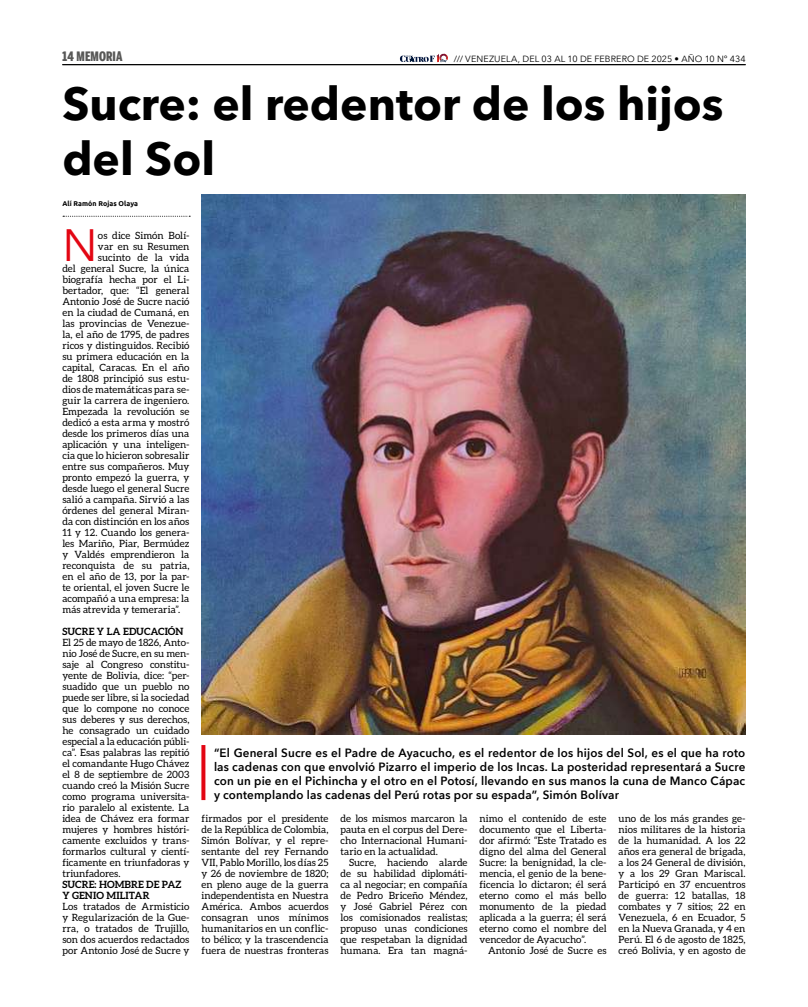
<style>
.page{position:relative;width:808px;height:1007px;background:#fff}
.page>*{position:absolute;margin:0;border:0;box-sizing:border-box;transform-origin:0 0}
.t1{font:700 46px/55.2px "Avenir Next LT Pro";color:#000}
.t2{font:45.2px "Avenir";color:#e30613}
.t3{font:900 13px "Benton Sans Comp";letter-spacing:.005em;color:#575756}
.t4{font:600 12px/14px "Avenir Next";letter-spacing:.015em;color:#000;text-align:justify}
.t5{font:10px/11px "Aleo";letter-spacing:.005em;color:#000;text-align:justify}
.t6{font:700 10px/11px "Aleo";letter-spacing:.01em;color:#000}
.t7{font:9px "Avenir Next";letter-spacing:.01em;color:#000}
.t8{font:700 7px "Ubuntu";letter-spacing:.01em;color:#000}
</style>
<div class="page">
<hr style="left:62px;top:64px;width:684px;height:1px;background:#000">
<svg style="left:400px;top:53px;width:48px;height:9px"></svg>
<svg style="left:63px;top:216px;width:127px;height:1px"></svg>
<img style="left:202px;top:195px;width:543px;height:539px">
<svg style="left:201px;top:745px;width:4px;height:55px"></svg>
<h3 class="t3" style="left:62px;top:48px;width:62px">14 MEMORIA</h3>
<p class="t7" style="left:454px;top:51px;width:293px">/// VENEZUELA, DEL 03 AL 10 DE FEBRERO DE 2025 • AÑO 10 Nº 434</p>
<h1 class="t1" style="left:62px;top:76px;width:663px">Sucre: el redentor de los hijos del Sol</h1>
<p class="t8" style="left:62px;top:199px;width:77px">Alí Ramón Rojas Olaya</p>
<h2 class="t2" style="left:62px;top:218px;width:37px">N</h2>
<p class="t5" style="left:98px;top:229px;width:93px">os dice Simón Bolí-</p>
<p class="t5" style="left:98px;top:240px;width:93px">var en su Resumen</p>
<p class="t5" style="left:98px;top:251px;width:93px">sucinto de la vida</p>
<p class="t5" style="left:62px;top:262px;width:129px">del general Sucre, la única</p>
<p class="t5" style="left:62px;top:273px;width:129px">biografía hecha por el Li-</p>
<p class="t5" style="left:62px;top:284px;width:129px">bertador, que: “El general</p>
<p class="t5" style="left:62px;top:295px;width:129px">Antonio José de Sucre nació</p>
<p class="t5" style="left:62px;top:306px;width:129px">en la ciudad de Cumaná, en</p>
<p class="t5" style="left:62px;top:317px;width:129px">las provincias de Venezue-</p>
<p class="t5" style="left:62px;top:328px;width:129px">la, el año de 1795, de padres</p>
<p class="t5" style="left:62px;top:339px;width:129px">ricos y distinguidos. Recibió</p>
<p class="t5" style="left:62px;top:350px;width:129px">su primera educación en la</p>
<p class="t5" style="left:62px;top:361px;width:129px">capital, Caracas. En el año</p>
<p class="t5" style="left:62px;top:372px;width:129px">de 1808 principió sus estu-</p>
<p class="t5" style="left:62px;top:383px;width:129px">dios de matemáticas para se-</p>
<p class="t5" style="left:62px;top:394px;width:129px">guir la carrera de ingeniero.</p>
<p class="t5" style="left:62px;top:405px;width:129px">Empezada la revolución se</p>
<p class="t5" style="left:62px;top:416px;width:128px">dedicó a esta arma y mostró</p>
<p class="t5" style="left:62px;top:427px;width:128px">desde los primeros días una</p>
<p class="t5" style="left:62px;top:438px;width:129px">aplicación y una inteligen-</p>
<p class="t5" style="left:62px;top:449px;width:129px">cia que lo hicieron sobresalir</p>
<p class="t5" style="left:62px;top:460px;width:129px">entre sus compañeros. Muy</p>
<p class="t5" style="left:62px;top:471px;width:129px">pronto empezó la guerra, y</p>
<p class="t5" style="left:62px;top:482px;width:129px">desde luego el general Sucre</p>
<p class="t5" style="left:62px;top:493px;width:129px">salió a campaña. Sirvió a las</p>
<p class="t5" style="left:62px;top:504px;width:129px">órdenes del general Miran-</p>
<p class="t5" style="left:62px;top:515px;width:129px">da con distinción en los años</p>
<p class="t5" style="left:62px;top:526px;width:129px">11 y 12. Cuando los genera-</p>
<p class="t5" style="left:62px;top:537px;width:129px">les Mariño, Piar, Bermúdez</p>
<p class="t5" style="left:62px;top:548px;width:129px">y Valdés emprendieron la</p>
<p class="t5" style="left:62px;top:559px;width:129px">reconquista de su patria,</p>
<p class="t5" style="left:62px;top:570px;width:129px">en el año de 13, por la par-</p>
<p class="t5" style="left:62px;top:581px;width:129px">te oriental, el joven Sucre le</p>
<p class="t5" style="left:62px;top:592px;width:129px">acompañó a una empresa: la</p>
<p class="t5" style="left:62px;top:603px;width:119px">más atrevida y temeraria”.</p>
<p class="t6" style="left:62px;top:625px;width:123px">SUCRE Y LA EDUCACIÓN</p>
<p class="t5" style="left:62px;top:636px;width:129px">El 25 de mayo de 1826, Anto&shy;nio José de Sucre, en su men&shy;saje al Congreso constitu&shy;yente de Bolivia, dice: “per&shy;suadido que un pueblo no puede ser libre, si la sociedad que lo compone no conoce sus deberes y sus derechos, he consagrado un cuidado especial a la educación públi&shy;ca”. Esas palabras las repitió el comandante Hugo Chávez el 8 de septiembre de 2003 cuando creó la Misión Sucre como programa universita&shy;rio paralelo al existente. La idea de Chávez era formar mujeres y hombres históri&shy;camente excluidos y trans&shy;formarlos cultural y cientí&shy;ficamente en triunfadoras y triunfadores.</p>
<p class="t6" style="left:62px;top:878px;width:121px">SUCRE: HOMBRE DE PAZ<br>Y GENIO MILITAR</p>
<p class="t5" style="left:62px;top:900px;width:129px">Los tratados de Armisticio y Regularización de la Gue&shy;rra, o tratados de Trujillo, son dos acuerdos redactados por Antonio José de Sucre y</p>
<p class="t4" style="left:214px;top:745px;width:533px">“El General Sucre es el Padre de Ayacucho, es el redentor de los hijos del Sol, es el que ha roto las cadenas con que envolvió Pizarro el imperio de los Incas. La posteridad representará a Sucre con un pie en el Pichincha y el otro en el Potosí, llevando en sus manos la cuna de Manco Cápac y contemplando las cadenas del Perú rotas por su espada”, Simón Bolívar</p>
<p class="t5" style="left:202px;top:812px;width:128px">firmados por el presidente de la República de Colombia, Simón Bolívar, y el repre&shy;sentante del rey Fernando VII, Pablo Morillo, los días 25 y 26 de noviembre de 1820; en pleno auge de la guerra independentista en Nuestra América. Ambos acuerdos consagran unos mínimos humanitarios en un conflic&shy;to bélico; y la trascendencia fuera de nuestras fronteras</p>
<p class="t5" style="left:340px;top:812px;width:128px">de los mismos marcaron la pauta en el corpus del Dere&shy;cho Internacional Humani&shy;tario en la actualidad.</p>
<p class="t5" style="left:340px;top:856px;width:128px;text-indent:8px">Sucre, haciendo alarde de su habilidad diplomáti&shy;ca al negociar; en compañía de Pedro Briceño Méndez, y José Gabriel Pérez con los comisionados realistas; propuso unas condiciones que respetaban la dignidad humana. Era tan magná-</p>
<p class="t5" style="left:479px;top:812px;width:129px">nimo el contenido de este documento que el Liberta&shy;dor afirmó: “Este Tratado es digno del alma del General Sucre: la benignidad, la cle&shy;mencia, el genio de la bene&shy;ficencia lo dictaron; él será eterno como el más bello monumento de la piedad aplicada a la guerra; él será eterno como el nombre del vencedor de Ayacucho”.</p>
<p class="t5" style="left:488px;top:944px;width:120px">Antonio José de Sucre es</p>
<p class="t5" style="left:618px;top:812px;width:129px">uno de los más grandes ge&shy;nios militares de la historia de la humanidad. A los 22 años era general de brigada, a los 24 General de división, y a los 29 Gran Mariscal.<br>Participó en 37 encuentros de guerra: 12 batallas, 18 combates y 7 sitios; 22 en Venezuela, 6 en Ecuador, 5 en la Nueva Granada, y 4 en Perú. El 6 de agosto de 1825, creó Bolivia, y en agosto de</p>
</div>
